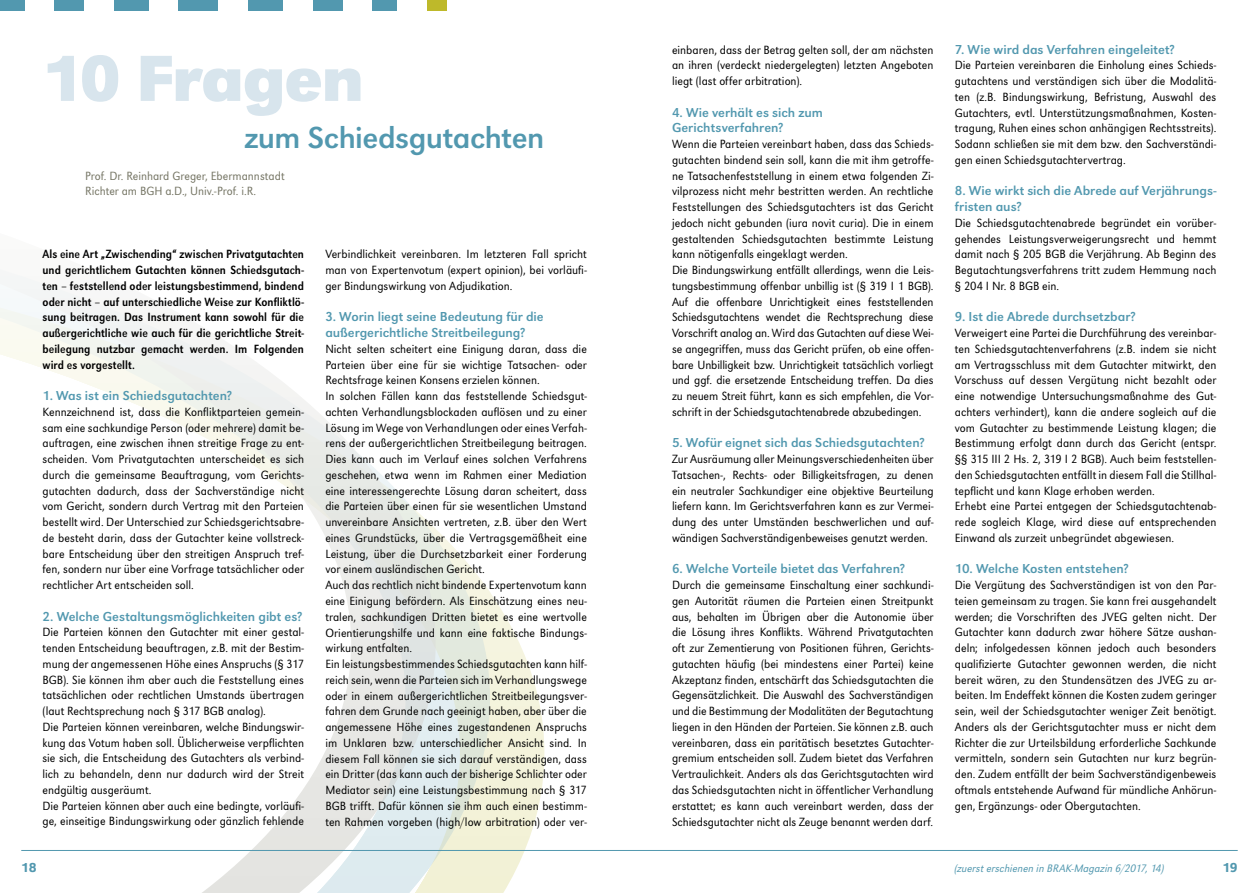
<style>
.page{position:relative;width:1259px;height:893px;background:#fff}
.page>*{position:absolute;margin:0;border:0;box-sizing:border-box;transform-origin:0 0}
.t1{font:700 67.5px "URW Grotesk T";letter-spacing:-.015em;color:#d8e5ed}
.t2{font:31.5px "URW Grotesk T";letter-spacing:-.015em;color:#5298af}
.t3{font:13.5px/15.8px "URW Grotesk T";color:#5298af}
.t4{font:500 13.5px "URW Grotesk T";color:#5298af}
.t5{font:12.3px/15.8px "URW Grotesk T Ligh Narr";color:#000;text-align:justify}
.t6{font:12.3px/15.8px "URW Grotesk T Regu Extr Narr";color:#000;text-align:justify}
.t7{font:12.3px/15.8px "URW Grotesk T Ligh Narr";color:#757564}
.t8{font:11.25px "URW Grotesk T Ligh Narr Obli";letter-spacing:.005em;color:#5298af}
</style>
<div class="page">
<svg style="left:490px;top:592px;width:54px;height:301px;fill:#f4f3dc"></svg>
<svg style="left:436px;top:530px;width:54px;height:363px;background:#e9eee1"></svg>
<svg style="left:0;top:276px;width:436px;height:617px"></svg>
<div style="left:0;top:0;width:25px;height:11px;background:#5298af"></div>
<div style="left:55px;top:0;width:29px;height:11px;background:#5298af"></div>
<div style="left:114px;top:0;width:35px;height:11px;background:#5298af"></div>
<div style="left:179px;top:0;width:39px;height:11px;background:#5298af"></div>
<div style="left:248px;top:0;width:35px;height:11px;background:#5298af"></div>
<div style="left:313px;top:0;width:29px;height:11px;background:#5298af"></div>
<div style="left:372px;top:0;width:25px;height:11px;background:#5298af"></div>
<div style="left:427px;top:0;width:19px;height:11px;background:#beb92a"></div>
<hr style="left:21px;top:850px;width:1216px;height:1px;background:#5298af">
<h1 class="t1" style="left:43px;top:39px;width:323px">10 Fragen</h1>
<h2 class="t2" style="left:244px;top:120px;width:301px">zum Schiedsgutachten</h2>
<p class="t7" style="left:85px;top:168px;width:201px">Prof. Dr. Reinhard Greger, Ebermannstadt<br>Richter am BGH a.D., Univ.-Prof. i.R.</p>
<p class="t6" style="left:43px;top:246px;width:263px">Als eine Art „Zwischending“ zwischen Privatgutachten und gerichtlichem Gutachten können Schiedsgutach&shy;ten – feststellend oder leistungsbestimmend, bindend oder nicht – auf unterschiedliche Weise zur Konfliktlö&shy;sung beitragen. Das Instrument kann sowohl für die außergerichtliche wie auch für die gerichtliche Streit&shy;beilegung nutzbar gemacht werden. Im Folgenden wird es vorgestellt.</p>
<p class="t3" style="left:43px;top:388px;width:191px">1. Was ist ein Schiedsgutachten?</p>
<p class="t5" style="left:43px;top:404px;width:263px">Kennzeichnend ist, dass die Konfliktparteien gemein&shy;sam eine sachkundige Person (oder mehrere) damit be&shy;auftragen, eine zwischen ihnen streitige Frage zu ent&shy;scheiden. Vom Privatgutachten unterscheidet es sich durch die gemeinsame Beauftragung, vom Gerichts&shy;gutachten dadurch, dass der Sachverständige nicht vom Gericht, sondern durch Vertrag mit den Parteien bestellt wird. Der Unterschied zur Schiedsgerichtsabre&shy;de besteht darin, dass der Gutachter keine vollstreck&shy;bare Entscheidung über den streitigen Anspruch tref&shy;fen, sondern nur über eine Vorfrage tatsächlicher oder rechtlicher Art entscheiden soll.</p>
<p class="t3" style="left:43px;top:608px;width:261px">2. Welche Gestaltungsmöglichkeiten gibt es?</p>
<p class="t5" style="left:43px;top:624px;width:263px;text-align:left">Die Parteien können den Gutachter mit einer gestal&shy;tenden Entscheidung beauftragen, z.B. mit der Bestim&shy;mung der angemessenen Höhe eines Anspruchs (§ 317<br>BGB). Sie können ihm aber auch die Feststellung eines tatsächlichen oder rechtlichen Umstands übertragen (laut Rechtsprechung nach § 317 BGB analog).<br>Die Parteien können vereinbaren, welche Bindungswir&shy;kung das Votum haben soll. Üblicherweise verpflichten sie sich, die Entscheidung des Gutachters als verbind&shy;lich zu behandeln, denn nur dadurch wird der Streit endgültig ausgeräumt.<br>Die Parteien können aber auch eine bedingte, vorläufi&shy;ge, einseitige Bindungswirkung oder gänzlich fehlende</p>
<p class="t5" style="left:325px;top:246px;width:263px">Verbindlichkeit vereinbaren. Im letzteren Fall spricht man von Expertenvotum (expert opinion), bei vorläufi&shy;ger Bindungswirkung von Adjudikation.</p>
<p class="t3" style="left:325px;top:309px;width:220px">3. Worin liegt seine Bedeutung für die außergerichtliche Streitbeilegung?</p>
<p class="t5" style="left:325px;top:341px;width:263px;text-align:left">Nicht selten scheitert eine Einigung daran, dass die Parteien über eine für sie wichtige Tatsachen- oder Rechtsfrage keinen Konsens erzielen können.<br>In solchen Fällen kann das feststellende Schiedsgut&shy;achten Verhandlungsblockaden auflösen und zu einer Lösung im Wege von Verhandlungen oder eines Verfah&shy;rens der außergerichtlichen Streitbeilegung beitragen.<br>Dies kann auch im Verlauf eines solchen Verfahrens geschehen, etwa wenn im Rahmen einer Mediation eine interessengerechte Lösung daran scheitert, dass die Parteien über einen für sie wesentlichen Umstand unvereinbare Ansichten vertreten, z.B. über den Wert eines Grundstücks, über die Vertragsgemäßheit eine Leistung, über die Durchsetzbarkeit einer Forderung vor einem ausländischen Gericht.<br>Auch das rechtlich nicht bindende Expertenvotum kann eine Einigung befördern. Als Einschätzung eines neu&shy;tralen, sachkundigen Dritten bietet es eine wertvolle Orientierungshilfe und kann eine faktische Bindungs&shy;wirkung entfalten.<br>Ein leistungsbestimmendes Schiedsgutachten kann hilf&shy;reich sein, wenn die Parteien sich im Verhandlungswege oder in einem außergerichtlichen Streitbeilegungsver&shy;fahren dem Grunde nach geeinigt haben, aber über die angemessene Höhe eines zugestandenen Anspruchs im Unklaren bzw. unterschiedlicher Ansicht sind. In diesem Fall können sie sich darauf verständigen, dass ein Dritter (das kann auch der bisherige Schlichter oder Mediator sein) eine Leistungsbestimmung nach § 317<br>BGB trifft. Dafür können sie ihm auch einen bestimm&shy;ten Rahmen vorgeben (high/low arbitration) oder ver-</p>
<p class="t5" style="left:672px;top:42px;width:263px">einbaren, dass der Betrag gelten soll, der am nächsten an ihren (verdeckt niedergelegten) letzten Angeboten liegt (last offer arbitration).</p>
<p class="t3" style="left:672px;top:104px;width:152px">4. Wie verhält es sich zum<br>Gerichtsverfahren?</p>
<p class="t5" style="left:672px;top:136px;width:263px;text-align:left">Wenn die Parteien vereinbart haben, dass das Schieds&shy;gutachten bindend sein soll, kann die mit ihm getroffe&shy;ne Tatsachenfeststellung in einem etwa folgenden Zi&shy;vilprozess nicht mehr bestritten werden. An rechtliche Feststellungen des Schiedsgutachters ist das Gericht jedoch nicht gebunden (iura novit curia). Die in einem gestaltenden Schiedsgutachten bestimmte Leistung kann nötigenfalls eingeklagt werden.<br>Die Bindungswirkung entfällt allerdings, wenn die Leis&shy;tungsbestimmung offenbar unbillig ist (§ 319 I 1 BGB).<br>Auf die offenbare Unrichtigkeit eines feststellenden Schiedsgutachtens wendet die Rechtsprechung diese Vorschrift analog an. Wird das Gutachten auf diese Wei&shy;se angegriffen, muss das Gericht prüfen, ob eine offen&shy;bare Unbilligkeit bzw. Unrichtigkeit tatsächlich vorliegt und ggf. die ersetzende Entscheidung treffen. Da dies zu neuem Streit führt, kann es sich empfehlen, die Vor&shy;schrift in der Schiedsgutachtenabrede abzubedingen.</p>
<p class="t3" style="left:672px;top:435px;width:254px">5. Wofür eignet sich das Schiedsgutachten?</p>
<p class="t5" style="left:672px;top:451px;width:263px">Zur Ausräumung aller Meinungsverschiedenheiten über Tatsachen-, Rechts- oder Billigkeitsfragen, zu denen ein neutraler Sachkundiger eine objektive Beurteilung liefern kann. Im Gerichtsverfahren kann es zur Vermei&shy;dung des unter Umständen beschwerlichen und auf&shy;wändigen Sachverständigenbeweises genutzt werden.</p>
<p class="t3" style="left:672px;top:561px;width:234px">6. Welche Vorteile bietet das Verfahren?</p>
<p class="t5" style="left:672px;top:577px;width:263px">Durch die gemeinsame Einschaltung einer sachkundi&shy;gen Autorität räumen die Parteien einen Streitpunkt aus, behalten im Übrigen aber die Autonomie über die Lösung ihres Konflikts. Während Privatgutachten oft zur Zementierung von Positionen führen, Gerichts&shy;gutachten häufig (bei mindestens einer Partei) keine Akzeptanz finden, entschärft das Schiedsgutachten die Gegensätzlichkeit. Die Auswahl des Sachverständigen und die Bestimmung der Modalitäten der Begutachtung liegen in den Händen der Parteien. Sie können z.B. auch vereinbaren, dass ein paritätisch besetztes Gutachter&shy;gremium entscheiden soll. Zudem bietet das Verfahren Vertraulichkeit. Anders als das Gerichtsgutachten wird das Schiedsgutachten nicht in öffentlicher Verhandlung erstattet; es kann auch vereinbart werden, dass der Schiedsgutachter nicht als Zeuge benannt werden darf.</p>
<p class="t3" style="left:955px;top:41px;width:221px">7. Wie wird das Verfahren eingeleitet?</p>
<p class="t5" style="left:955px;top:57px;width:263px">Die Parteien vereinbaren die Einholung eines Schieds&shy;gutachtens und verständigen sich über die Modalitä&shy;ten (z.B. Bindungswirkung, Befristung, Auswahl des Gutachters, evtl. Unterstützungsmaßnahmen, Kosten&shy;tragung, Ruhen eines schon anhängigen Rechtsstreits).<br>Sodann schließen sie mit dem bzw. den Sachverständi&shy;gen einen Schiedsgutachtervertrag.</p>
<p class="t3" style="left:955px;top:183px;width:263px">8. Wie wirkt sich die Abrede auf Verjährungs&shy;fristen aus?</p>
<p class="t5" style="left:955px;top:215px;width:263px">Die Schiedsgutachtenabrede begründet ein vorüber&shy;gehendes Leistungsverweigerungsrecht und hemmt damit nach § 205 BGB die Verjährung. Ab Beginn des Begutachtungsverfahrens tritt zudem Hemmung nach § 204 I Nr. 8 BGB ein.</p>
<p class="t3" style="left:955px;top:309px;width:182px">9. Ist die Abrede durchsetzbar?</p>
<p class="t5" style="left:955px;top:325px;width:263px;text-align:left">Verweigert eine Partei die Durchführung des vereinbar&shy;ten Schiedsgutachtenverfahrens (z.B. indem sie nicht am Vertragsschluss mit dem Gutachter mitwirkt, den Vorschuss auf dessen Vergütung nicht bezahlt oder eine notwendige Untersuchungsmaßnahme des Gut&shy;achters verhindert), kann die andere sogleich auf die vom Gutachter zu bestimmende Leistung klagen; die Bestimmung erfolgt dann durch das Gericht (entspr. §§ 315 III 2 Hs. 2, 319 I 2 BGB). Auch beim feststellen&shy;den Schiedsgutachten entfällt in diesem Fall die Stillhal&shy;tepflicht und kann Klage erhoben werden.<br>Erhebt eine Partei entgegen der Schiedsgutachtenab&shy;rede sogleich Klage, wird diese auf entsprechenden Einwand als zurzeit unbegründet abgewiesen.</p>
<p class="t3" style="left:955px;top:561px;width:175px">10. Welche Kosten entstehen?</p>
<p class="t5" style="left:955px;top:577px;width:263px">Die Vergütung des Sachverständigen ist von den Par&shy;teien gemeinsam zu tragen. Sie kann frei ausgehandelt werden; die Vorschriften des JVEG gelten nicht. Der Gutachter kann dadurch zwar höhere Sätze aushan&shy;deln; infolgedessen können jedoch auch besonders qualifizierte Gutachter gewonnen werden, die nicht bereit wären, zu den Stundensätzen des JVEG zu ar&shy;beiten. Im Endeffekt können die Kosten zudem geringer sein, weil der Schiedsgutachter weniger Zeit benötigt.<br>Anders als der Gerichtsgutachter muss er nicht dem Richter die zur Urteilsbildung erforderliche Sachkunde vermitteln, sondern sein Gutachten nur kurz begrün&shy;den. Zudem entfällt der beim Sachverständigenbeweis oftmals entstehende Aufwand für mündliche Anhörun&shy;gen, Ergänzungs- oder Obergutachten.</p>
<p class="t4" style="left:21px;top:859px;width:17px">18</p>
<p class="t8" style="left:955px;top:862px;width:211px">(zuerst erschienen in BRAK-Magazin 6/2017, 14)</p>
<p class="t4" style="left:1222px;top:859px;width:17px">19</p>
</div>
